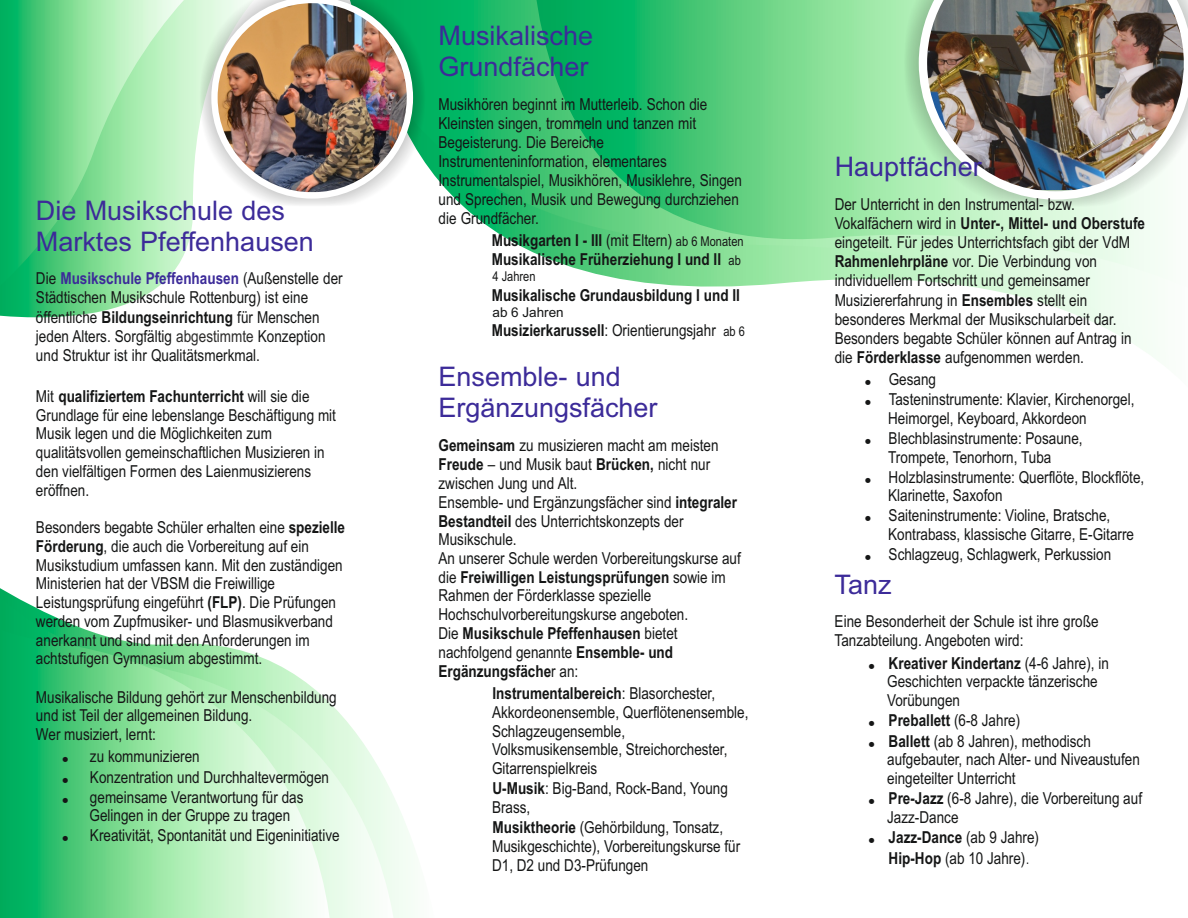
<style>
.page{position:relative;width:1188px;height:918px;background:#fff}
.page>*{position:absolute;margin:0;border:0;box-sizing:border-box;transform-origin:0 0}
.t1{font:27px/30.8px "Arial";color:#3c2b99}
.t2{font:16.5px/18.8px "Arial Narrow";color:#151616}
.t3{font:700 16.5px/18.9px "Arial Narrow";color:#151616}
.t4{font:13.5px "Arial";color:#151616}
.t5{font:13.5px "Arial Narrow";color:#151616}
.s1{font-weight:700;color:#3c2b99}
.s2{font-weight:700}
.s3{color:#2b2a29}
.s4{font-weight:400}
.s5{font-weight:400;font-size:13.5px}
.s6{font-size:13.5px}
.s7{font-family:"Swiss 721 BT";font-weight:300}
</style>
<div class="page">
<svg style="left:0;top:299px;width:138px;height:19px"></svg>
<svg style="left:0;top:0;width:196px;height:299px;background:#7ada98"></svg>
<svg style="left:428px;top:0;width:722px;height:354px"></svg>
<svg style="left:535px;top:0;width:625px;height:293px;background:#79d897"></svg>
<svg style="left:396px;top:802px;width:14px;height:116px"></svg>
<svg style="left:0;top:588px;width:396px;height:330px"></svg>
<svg style="left:0;top:624px;width:331px;height:294px;background:#8fe0a9"></svg>
<svg style="left:899px;top:0;width:261px;height:218px;background:#bfefc4"></svg>
<img style="left:915px;top:0;width:273px;height:204px">
<div style="left:196px;top:0;width:232px;height:214px;background:#151616;opacity:.39"></div>
<img style="left:211px;top:0;width:202px;height:199px">
<svg style="left:63px;top:757px;width:5px;height:5px"></svg>
<svg style="left:63px;top:777px;width:5px;height:6px"></svg>
<svg style="left:63px;top:797px;width:5px;height:6px"></svg>
<svg style="left:63px;top:836px;width:5px;height:5px"></svg>
<h1 class="t1" style="left:36px;top:198px;width:279px">Die Musikschule des<br>Marktes Pfeffenhausen</h1>
<p class="t2" style="left:36px;top:271px;width:308px">Die <span class="s1">Musikschule Pfeffenhausen</span> (Außenstelle der Städtischen Musikschule Rottenburg) ist eine öffentliche <span class="s2">Bildungseinrichtung</span> für Menschen jeden Alters. Sorgfältig <span class="s3">abgestimmte</span> Konzeption und Struktur ist ihr Qualitätsmerkmal.</p>
<p class="t2" style="left:36px;top:388px;width:302px">Mit <span class="s2">qualifiziertem Fachunterricht</span> will sie die Grundlage für eine lebenslange Beschäftigung mit Musik legen und die Möglichkeiten zum qualitätsvollen gemeinschaftlichen Musizieren in den vielfältigen Formen des Laienmusizierens eröffnen.</p>
<p class="t2" style="left:36px;top:519px;width:311px">Besonders begabte Schüler erhalten eine <span class="s2">spezielle Förderung</span>, die auch die Vorbereitung auf ein Musikstudium umfassen kann. Mit den zuständigen Ministerien hat der VBSM die Freiwillige Leistungsprüfung eingeführt <span class="s2">(FLP)</span>. Die Prüfungen werden vom Zupfmusiker- und Blasmusikverband anerkannt und sind mit den Anforderungen im achtstufigen Gymnasium abgestimmt.</p>
<p class="t2" style="left:36px;top:689px;width:302px">Musikalische Bildung gehört zur Menschenbildung und ist Teil der allgemeinen Bildung.<br>Wer musiziert, lernt:</p>
<p class="t2" style="left:90px;top:748px;width:252px;line-height:19.6px">zu kommunizieren<br>Konzentration und Durchhaltevermögen gemeinsame Verantwortung für das Gelingen in der Gruppe zu tragen Kreativität, Spontanität und Eigeninitiative</p>
<h1 class="t1" style="left:439px;top:23px;width:156px">Musikalische<br>Grundfächer</h1>
<p class="t2" style="left:439px;top:96px;width:305px">Musikhören beginnt im Mutterleib. Schon die Kleinsten singen, trommeln und tanzen mit Begeisterung. Die Bereiche Instrumenteninformation, elementares Instrumentalspiel, Musikhören, Musiklehre, Singen und Sprechen, Musik und Bewegung durchziehen die Grundfächer.</p>
<p class="t3" style="left:492px;top:233px;width:253px">Musikgarten I - III <span class="s4">(mit Eltern)</span> <span class="s5">ab 6 Monaten<br></span>Musikalische Früherziehung I und II <span class="s5">ab</span></p>
<p class="t5" style="left:493px;top:271px;width:45px">4 Jahren</p>
<p class="t3" style="left:492px;top:287px;width:250px">Musikalische Grundausbildung I und II</p>
<p class="t4" style="left:493px;top:307px;width:73px">ab 6 Jahren</p>
<p class="t2" style="left:492px;top:323px;width:255px"><span class="s2">Musizierkarussell</span>: Orientierungsjahr <span class="s6">ab 6</span></p>
<h1 class="t1" style="left:439px;top:364px;width:221px">Ensemble- und<br>Ergänzungsfächer</h1>
<p class="t2" style="left:439px;top:437px;width:304px"><span class="s2">Gemeinsam</span> zu musizieren macht am meisten <span class="s2">Freude</span> – und Musik baut <span class="s2">Brücken,</span> nicht nur zwischen Jung und Alt.<br>Ensemble- und Ergänzungsfächer sind <span class="s2">integraler Bestandteil</span> des Unterrichtskonzepts der Musikschule.<br>An unserer Schule werden Vorbereitungskurse auf die <span class="s2">Freiwilligen Leistungsprüfungen</span> sowie im Rahmen der Förderklasse spezielle Hochschulvorbereitungskurse angeboten.<br>Die <span class="s2">Musikschule Pfeffenhausen</span> bietet nachfolgend genannte <span class="s2">Ensemble- und Ergänzungsfäche</span>r an:</p>
<p class="t2" style="left:492px;top:686px;width:258px"><span class="s2">Instrumentalbereich</span>: Blasorchester, Akkordeonensemble, Querflötenensemble, Schlagzeugensemble, Volksmusikensemble, Streichorchester, Gitarrenspielkreis</p>
<p class="t2" style="left:492px;top:781px;width:237px"><span class="s2">U-Musik</span>: Big-Band, Rock-Band, Young<br>Brass,</p>
<p class="t2" style="left:492px;top:820px;width:250px"><span class="s2">Musiktheorie</span> (Gehörbildung, Tonsatz,<br>Musikgeschichte), Vorbereitungskurse für<br>D1, D2 und D3-Prüfungen</p>
<h1 class="t1" style="left:835px;top:154px;width:149px">Hauptfächer</h1>
<p class="t2" style="left:835px;top:196px;width:312px;line-height:19.2px">Der Unterricht in den Instrumental- bzw.<br>Vokalfächern wird in <span class="s2">Unter-, Mittel- und Oberstufe </span>eingeteilt. Für jedes Unterrichtsfach gibt der VdM <span class="s2">Rahmenlehrpläne</span> vor. Die Verbindung von individuellem Fortschritt und gemeinsamer Musiziererfahrung in <span class="s2">Ensembles</span> stellt ein besonderes Merkmal der Musikschularbeit dar.<br>Besonders begabte Schüler können auf Antrag in die <span class="s2">Förderklasse</span> aufgenommen werden.</p>
<p class="t2" style="left:888px;top:372px;width:258px;line-height:19.4px">Gesang<br>Tasteninstrumente: Klavier, Kirchenorgel, Heimorgel, Keyboard, Akkordeon Blechblasinstrumente: Posaune, Trompete, Tenorhorn, Tuba Holzblasinstrumente: Querflöte, Blockflöte, Klarinette, Saxofon<br>Saiteninstrumente: Violine, Bratsche, Kontrabass, klassische Gitarre, E-Gitarre Schlagzeug, Schlagwerk, Perkussion</p>
<h1 class="t1" style="left:835px;top:571px;width:59px">Tanz</h1>
<p class="t2" style="left:835px;top:613px;width:265px">Eine Besonderheit der Schule ist ihre große<br>Tanzabteilung. Angeboten wird:</p>
<p class="t2" style="left:887px;top:655px;width:223px"><span class="s2">Kreativer Kindertanz</span> (4-6 Jahre), in<br>Geschichten verpackte tänzerische<br>Vorübungen</p>
<p class="t2" style="left:889px;top:712px;width:204px;line-height:20.2px"><span class="s2">Preballett</span> (6-8 Jahre)<br><span class="s2">Ballett</span> (ab 8 Jahren), methodisch</p>
<p class="t2" style="left:887px;top:752px;width:254px">aufgebauter, nach Alter- und Niveaustufen eingeteilter Unterricht</p>
<p class="t2" style="left:887px;top:790px;width:256px"><span class="s2">Pre-Jazz</span> (6-8 Jahre), die Vorbereitung auf<br>Jazz-Dance</p>
<p class="t2" style="left:889px;top:828px;width:152px;line-height:20.7px"><span class="s2">Jazz-Dance</span> (ab 9 Jahre)<br><span class="s2">Hip-Hop</span> (ab 10 Jahre)<span class="s7">.</span></p>
</div>
